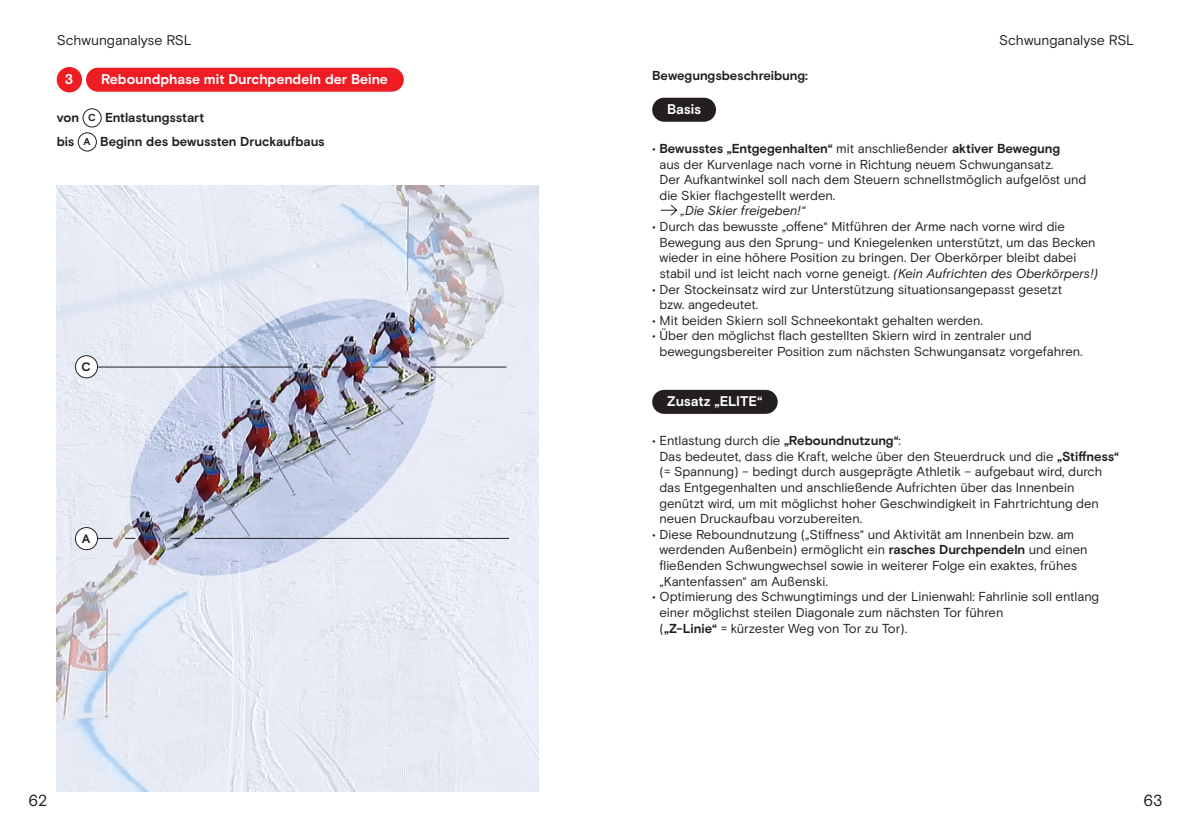
<style>
.page{position:relative;width:1191px;height:840px;background:#fff}
.page>*{position:absolute;margin:0;border:0;box-sizing:border-box;transform-origin:0 0}
.t1{font:16px "Basis Grotesque Pro";color:#231f20}
.t2{font:700 14px "Basis Grotesque Pro";color:#fff}
.t3{font:14px "Basis Grotesque Pro";letter-spacing:-.01em;color:#231f20}
.t4{font:13px/15.6px "Basis Grotesque Pro";letter-spacing:-.005em;color:#231f20}
.t5{font:700 13px/24px "Basis Grotesque Pro";letter-spacing:-.005em;color:#231f20}
.t6{font:italic 13px "Basis Grotesque Pro";letter-spacing:-.005em;color:#231f20}
.t7{font:700 12.2px "Basis Grotesque Pro";color:#231f20}
.s1{font-size:10px}
.s2{font-weight:700}
.s3{font-style:italic}
</style>
<div class="page">
<img style="left:57px;top:185px;width:482px;height:605px">
<div style="left:83px;top:108px;width:18px;height:19px;border:1px solid #231f20;border-radius:50%"></div>
<div style="left:78px;top:132px;width:19px;height:19px;border:1px solid #231f20;border-radius:50%"></div>
<div style="left:86px;top:68px;width:318px;height:24px;background:#ee1d23;border-radius:12px"></div>
<div style="left:57px;top:67px;width:25px;height:25px;background:#ee1d23;border-radius:50%"></div>
<img style="left:109px;top:298px;width:349px;height:295px">
<hr style="left:87px;top:366px;width:205px;height:1px;background:#231f20">
<hr style="left:430px;top:366px;width:76px;height:1px;background:#231f20">
<svg style="left:372px;top:366px;width:16px;height:1px"></svg>
<hr style="left:195px;top:537px;width:314px;height:1px;background:#231f20">
<svg style="left:98px;top:537px;width:15px;height:1px"></svg>
<div style="left:75px;top:355px;width:22px;height:22px;background:#fff;border-radius:50%"></div>
<div style="left:75px;top:355px;width:23px;height:23px;border:1px solid #231f20;border-radius:50%"></div>
<div style="left:75px;top:527px;width:22px;height:22px;background:#fff;border-radius:50%"></div>
<div style="left:75px;top:527px;width:23px;height:22px;border:1px solid #231f20;border-radius:50%"></div>
<div style="left:652px;top:98px;width:64px;height:24px;background:#231f20;border-radius:12px"></div>
<svg style="left:660px;top:205px;width:17px;height:11px"></svg>
<div style="left:652px;top:389px;width:125px;height:24px;background:#231f20;border-radius:12px"></div>
<p class="t3" style="left:57px;top:32px;width:137px">Schwunganalyse RSL</p>
<p class="t2" style="left:65px;top:71px;width:10px">3</p>
<p class="t2" style="left:101px;top:71px;width:288px">Reboundphase mit Durchpendeln der Beine</p>
<p class="t5" style="left:57px;top:106px;width:269px">von <span class="s1">C</span> Entlastungsstart<br>bis <span class="s1">A</span> Beginn des bewussten Druckaufbaus</p>
<p class="t7" style="left:82px;top:359px;width:11px">C</p>
<p class="t7" style="left:82px;top:531px;width:10px">A</p>
<p class="t3" style="left:999px;top:32px;width:137px">Schwunganalyse RSL</p>
<p class="t5" style="left:652px;top:63px;width:157px">Bewegungsbeschreibung:</p>
<p class="t2" style="left:667px;top:101px;width:35px">Basis</p>
<p class="t4" style="left:659px;top:141px;width:428px;text-indent:-7px">• <span class="s2">Bewusstes „Entgegenhalten“</span> mit anschließender <span class="s2">aktiver Bewegung<br></span>aus der Kurvenlage nach vorne in Richtung neuem Schwungansatz.<br>Der Aufkantwinkel soll nach dem Steuern schnellstmöglich aufgelöst und die Skier flachgestellt werden.</p>
<p class="t6" style="left:680px;top:203px;width:126px">„Die Skier freigeben!“</p>
<p class="t4" style="left:659px;top:219px;width:440px;text-indent:-7px">• Durch das bewusste „offene“ Mitführen der Arme nach vorne wird die Bewegung aus den Sprung- und Kniegelenken unterstützt, um das Becken wieder in eine höhere Position zu bringen. Der Oberkörper bleibt dabei stabil und ist leicht nach vorne geneigt. <span class="s3">(Kein Aufrichten des Oberkörpers!)</span></p>
<p class="t4" style="left:659px;top:281px;width:404px;text-indent:-7px">• Der Stockeinsatz wird zur Unterstützung situationsangepasst gesetzt bzw. angedeutet.</p>
<p class="t4" style="left:652px;top:312px;width:332px">• Mit beiden Skiern soll Schneekontakt gehalten werden.</p>
<p class="t4" style="left:659px;top:328px;width:425px;text-indent:-7px">• Über den möglichst flach gestellten Skiern wird in zentraler und bewegungsbereiter Position zum nächsten Schwungansatz vorgefahren.</p>
<p class="t2" style="left:667px;top:392px;width:97px">Zusatz „ELITE“</p>
<p class="t4" style="left:659px;top:433px;width:461px;text-indent:-7px">• Entlastung durch die <span class="s2">„Reboundnutzung“</span>:<br>Das bedeutet, dass die Kraft, welche über den Steuerdruck und die <span class="s2">„Stiffness“ </span>(= Spannung) – bedingt durch ausgeprägte Athletik – aufgebaut wird, durch das Entgegenhalten und anschließende Aufrichten über das Innenbein genützt wird, um mit möglichst hoher Geschwindigkeit in Fahrtrichtung den neuen Druckaufbau vorzubereiten.</p>
<p class="t4" style="left:659px;top:526px;width:429px;text-indent:-7px">• Diese Reboundnutzung („Stiffness“ und Aktivität am Innenbein bzw. am werdenden Außenbein) ermöglicht ein <span class="s2">rasches Durchpendeln</span> und einen fließenden Schwungwechsel sowie in weiterer Folge ein exaktes, frühes „Kantenfassen“ am Außenski.</p>
<p class="t4" style="left:659px;top:589px;width:441px;text-indent:-7px">• Optimierung des Schwungtimings und der Linienwahl: Fahrlinie soll entlang einer möglichst steilen Diagonale zum nächsten Tor führen<br>(<span class="s2">„Z-Linie“</span> = kürzester Weg von Tor zu Tor).</p>
<p class="t1" style="left:28px;top:790px;width:21px">62</p>
<p class="t1" style="left:1143px;top:790px;width:21px">63</p>
</div>
